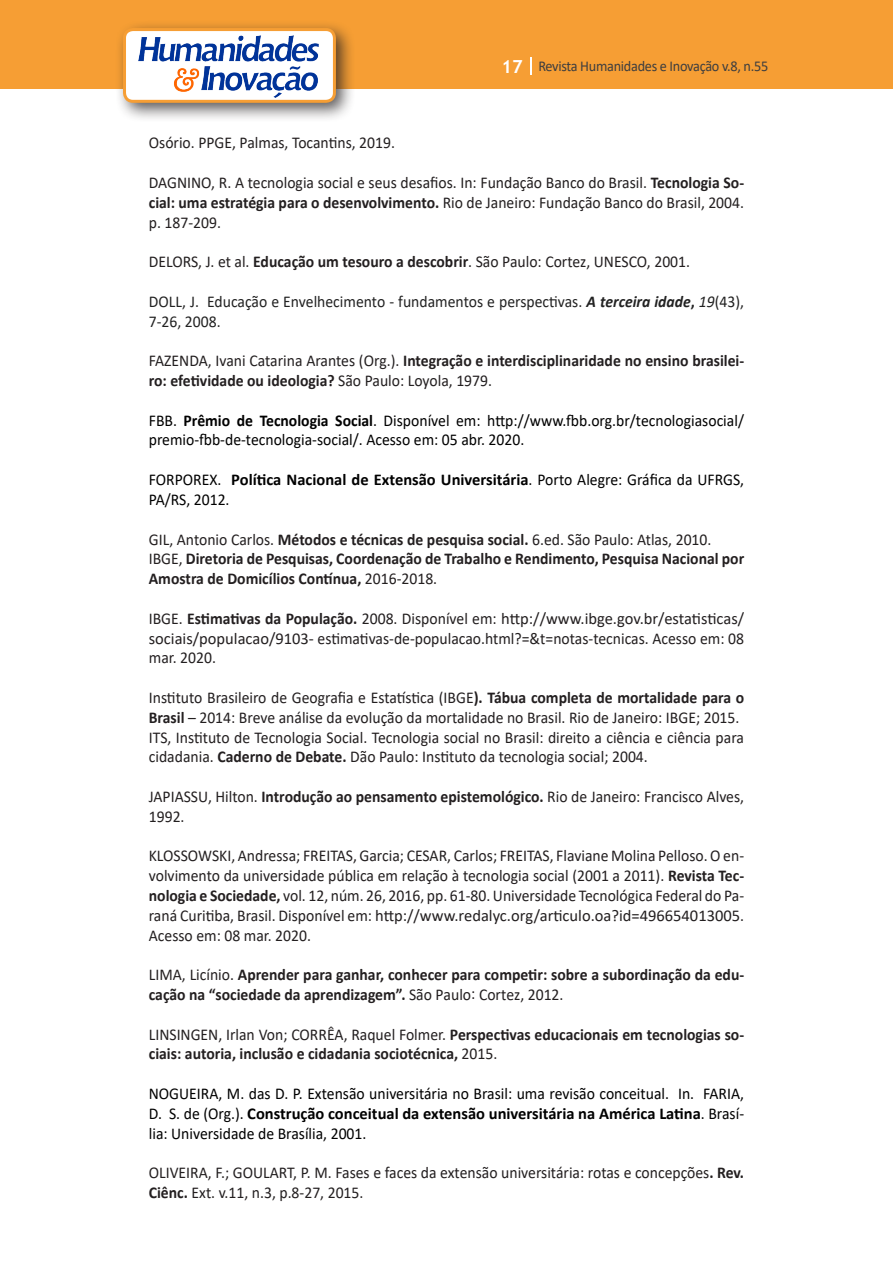
<style>
.page{position:relative;width:893px;height:1263px;background:#fff}
.page>*{position:absolute;margin:0;border:0;box-sizing:border-box;transform-origin:0 0}
.Texto{font:16.5px/19.8px "Calibri";color:#231f20;scale:.95 1}
.Texto-2{font:700 16.5px/19.8px "Calibri";color:#231f20;scale:.95 1}
.Texto-3{font:16.5px/19.8px "Calibri";color:#000;scale:.95 1}
.Texto-4{font:16.5px/19.8px "Calibri";color:#222;scale:.95 1}
.t1{font:15px "Calibri";letter-spacing:-.02em;color:#3e3e3f;scale:.95 1}
.s1{font-family:"Trebuchet MS";font-weight:700;font-size:18px;color:#fff}
.s2{font-weight:700}
.s3{font-weight:700;font-style:italic}
.s4{font-style:italic}
.s5{font-weight:400}
</style>
<div class="page">
<div style="left:0;top:0;width:893px;height:88px;background:#f69e34"></div>
<svg style="left:530px;top:57px;width:2px;height:18px"></svg>
<div style="left:115px;top:20px;width:241px;height:103px;background:#231f20;opacity:.75"></div>
<div style="left:125px;top:30px;width:209px;height:71px;background:#fff;border-radius:9px"></div>
<img style="left:138px;top:35px;width:181px;height:62px">
<div style="left:123px;top:28px;width:213px;height:75px;border:3px solid #f69e34;border-radius:9px"></div>
<p class="t1" style="left:501px;top:56px;width:282px"><span class="s1">17</span> Revista Humanidades e Inovação v.8, n.55</p>
<p class="Texto" style="left:149px;top:133px;width:261px">Osório. PPGE, Palmas, Tocantins, 2019.</p>
<p class="Texto" style="left:149px;top:172px;width:628px;text-align:justify">DAGNINO, R. A tecnologia social e seus desafios. In: Fundação Banco do Brasil. <span class="s2">Tecnologia So&shy;cial: uma estratégia para o desenvolvimento.</span> Rio de Janeiro: Fundação Banco do Brasil, 2004. p. 187-209.</p>
<p class="Texto" style="left:149px;top:251px;width:571px">DELORS, J. et al. <span class="s2">Educação um tesouro a descobrir</span>. São Paulo: Cortez, UNESCO, 2001.</p>
<p class="Texto-4" style="left:149px;top:291px;width:628px">DOLL, J. Educação e Envelhecimento - fundamentos e perspectivas. <span class="s3">A terceira idade</span><span class="s2">,</span> <span class="s4">19</span>(43),<br>7-26, 2008.</p>
<p class="Texto-2" style="left:149px;top:351px;width:628px"><span class="s5">FAZENDA, Ivani Catarina Arantes (Org.).</span> Integração e interdisciplinaridade no ensino brasilei&shy;ro: efetividade ou ideologia? <span class="s5">São Paulo: Loyola, 1979.</span></p>
<p class="Texto-3" style="left:149px;top:410px;width:628px">FBB. <span class="s2">Prêmio de Tecnologia Social</span>. Disponível em: http://www.fbb.org.br/tecnologiasocial/ premio-fbb-de-tecnologia-social/. Acesso em: 05 abr. 2020.</p>
<p class="Texto-3" style="left:149px;top:469px;width:628px">FORPOREX. <span class="s2">Política Nacional de Extensão Universitária</span>. Porto Alegre: Gráfica da UFRGS,<br>PA/RS, 2012.</p>
<p class="Texto" style="left:149px;top:529px;width:594px">GIL, Antonio Carlos. <span class="s2">Métodos e técnicas de pesquisa social.</span> 6.ed. São Paulo: Atlas, 2010.</p>
<p class="Texto-2" style="left:149px;top:549px;width:628px"><span class="s5">IBGE,</span> Diretoria de Pesquisas, Coordenação de Trabalho e Rendimento, Pesquisa Nacional por<br>Amostra de Domicílios Contínua, <span class="s5">2016-2018.</span></p>
<p class="Texto" style="left:149px;top:608px;width:628px;text-align:justify">IBGE. <span class="s2">Estimativas da População.</span> 2008. Disponível em: http://www.ibge.gov.br/estatisticas/ sociais/populacao/9103- estimativas-de-populacao.html?=&amp;t=notas-tecnicas. Acesso em: 08 mar. 2020.</p>
<p class="Texto" style="left:149px;top:687px;width:628px">Instituto Brasileiro de Geografia e Estatística (IBGE<span class="s2">). Tábua completa de mortalidade para o<br>Brasil</span> – 2014: Breve análise da evolução da mortalidade no Brasil. Rio de Janeiro: IBGE; 2015.</p>
<p class="Texto" style="left:149px;top:727px;width:628px">ITS, Instituto de Tecnologia Social. Tecnologia social no Brasil: direito a ciência e ciência para cidadania. <span class="s2">Caderno de Debate.</span> Dão Paulo: Instituto da tecnologia social; 2004.</p>
<p class="Texto" style="left:149px;top:786px;width:628px">JAPIASSU, Hilton. <span class="s2">Introdução ao pensamento epistemológico.</span> Rio de Janeiro: Francisco Alves,<br>1992.</p>
<p class="Texto" style="left:149px;top:845px;width:628px;text-align:justify">KLOSSOWSKI, Andressa; FREITAS, Garcia; CESAR, Carlos; FREITAS, Flaviane Molina Pelloso. O en&shy;volvimento da universidade pública em relação à tecnologia social (2001 a 2011). <span class="s2">Revista Tec&shy;nologia e Sociedade,</span> vol. 12, núm. 26, 2016, pp. 61-80. Universidade Tecnológica Federal do Pa&shy;raná Curitiba, Brasil. Disponível em: http://www.redalyc.org/articulo.oa?id=496654013005.<br>Acesso em: 08 mar. 2020.</p>
<p class="Texto-2" style="left:149px;top:964px;width:628px"><span class="s5">LIMA, Licínio.</span> Aprender para ganhar, conhecer para competir: sobre a subordinação da edu&shy;cação na “sociedade da aprendizagem”. <span class="s5">São Paulo: Cortez, 2012.</span></p>
<p class="Texto-2" style="left:149px;top:1024px;width:628px"><span class="s5">LINSINGEN, Irlan Von; CORRÊA, Raquel Folmer.</span> Perspectivas educacionais em tecnologias so&shy;ciais: autoria, inclusão e cidadania sociotécnica, <span class="s5">2015.</span></p>
<p class="Texto-3" style="left:149px;top:1083px;width:628px;text-align:justify">NOGUEIRA, M. das D. P. Extensão universitária no Brasil: uma revisão conceitual. In. FARIA, D. S. de (Org.). <span class="s2">Construção conceitual da extensão universitária na América Latina</span>. Brasí&shy;lia: Universidade de Brasília, 2001.</p>
<p class="Texto" style="left:149px;top:1162px;width:628px">OLIVEIRA, F.; GOULART, P. M. Fases e faces da extensão universitária: rotas e concepções<span class="s2">. Rev.<br>Ciênc.</span> Ext. v.11, n.3, p.8-27, 2015.</p>
</div>
